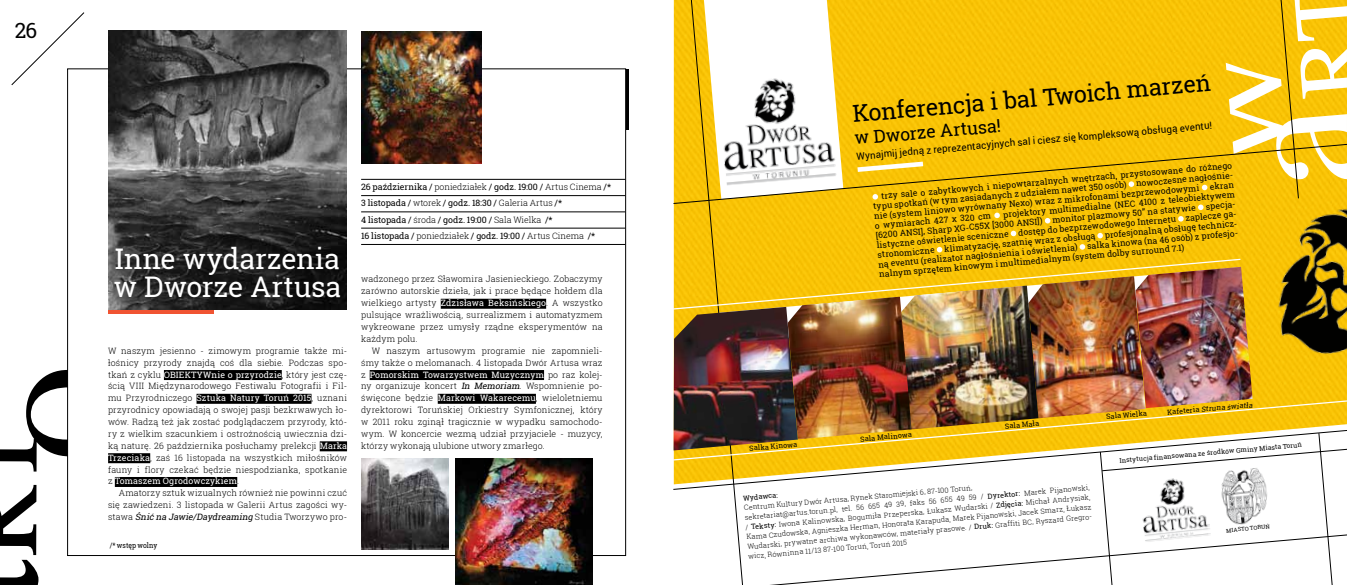
<style>
.page{position:relative;width:1347px;height:585px;background:#fff}
.page>*{position:absolute;margin:0;border:0;box-sizing:border-box;transform-origin:0 0}
.t1{font:28.38px/28.4px "Roboto Slab";letter-spacing:-.005em;color:#fff}
.t2{font:23.38px "Roboto Slab";color:#000}
.t3{font:20.88px "Roboto Slab";color:#000}
.t4{font:17.75px "Roboto Slab";color:#000}
.t5{font:10px "Roboto";color:#000;scale:.96 1}
.t6{font:300 8.75px/11.9px "Roboto Slab";letter-spacing:.02em;color:#000;text-align:justify}
.t7{font:8.75px/16.2px "Roboto Slab";color:#000}
.t8{font:8.5px/9.8px "Roboto Slab";color:#000}
.t9{font:7.5px "Roboto Slab";letter-spacing:-.005em;color:#000;scale:.9 1}
.t10{font:300 7.12px/9.8px "Roboto Slab";color:#000}
.t11{font:7.12px "Roboto Slab";color:#000}
.t12{font:italic 7.12px "Roboto Slab";color:#000}
.t13{font:6.62px "Roboto Slab";color:#000}
.t14{font:5.5px "Roboto Slab";color:#000}
.s1{font-weight:400;color:#fff}
.s2{font-weight:400;font-style:italic}
.s3{font-weight:300}
.s4{font-weight:400}
.s5{font-style:normal}
</style>
<div class="page">
<svg style="left:11px;top:12px;width:74px;height:74px"></svg>
<hr style="left:626px;top:69px;width:2px;height:61px;background:#000">
<div style="left:674px;top:0;width:672px;height:398px;background:#f9c305"></div>
<svg style="left:0;top:370px;width:67px;height:215px"></svg>
<svg style="left:108px;top:309px;width:105px;height:4px"></svg>
<img style="left:108px;top:31px;width:238px;height:278px">
<img style="left:361px;top:458px;width:87px;height:91px">
<img style="left:455px;top:458px;width:137px;height:127px">
<img style="left:361px;top:31px;width:121px;height:133px">
<hr style="left:361px;top:179px;width:264px;height:1px;background:#000">
<hr style="left:361px;top:195px;width:264px;height:1px;background:#000">
<hr style="left:361px;top:212px;width:264px;height:1px;background:#000">
<hr style="left:361px;top:228px;width:264px;height:1px;background:#000">
<hr style="left:361px;top:244px;width:264px;height:1px;background:#000">
<div style="left:164px;top:370px;width:118px;height:10px;background:#000"></div>
<div style="left:196px;top:394px;width:115px;height:10px;background:#000"></div>
<div style="left:320px;top:441px;width:27px;height:10px;background:#000"></div>
<div style="left:108px;top:453px;width:42px;height:10px;background:#000"></div>
<div style="left:115px;top:477px;width:122px;height:10px;background:#000"></div>
<div style="left:441px;top:299px;width:105px;height:10px;background:#000"></div>
<div style="left:370px;top:370px;width:174px;height:10px;background:#000"></div>
<div style="left:438px;top:394px;width:98px;height:10px;background:#000"></div>
<svg style="left:994px;top:212px;width:6px;height:6px"></svg>
<svg style="left:1044px;top:218px;width:6px;height:5px"></svg>
<svg style="left:1197px;top:204px;width:6px;height:6px"></svg>
<svg style="left:1010px;top:230px;width:6px;height:6px"></svg>
<svg style="left:1178px;top:216px;width:5px;height:6px"></svg>
<svg style="left:936px;top:247px;width:6px;height:5px"></svg>
<svg style="left:1097px;top:233px;width:6px;height:5px"></svg>
<svg style="left:1079px;top:244px;width:6px;height:6px"></svg>
<svg style="left:748px;top:0;width:95px;height:140px"></svg>
<img style="left:748px;top:73px;width:91px;height:67px">
<svg style="left:1220px;top:0;width:126px;height:140px"></svg>
<svg style="left:689px;top:0;width:59px;height:528px"></svg>
<svg style="left:737px;top:528px;width:362px;height:57px"></svg>
<svg style="left:673px;top:140px;width:673px;height:64px;background:#f0c52e"></svg>
<svg style="left:673px;top:461px;width:330px;height:29px"></svg>
<svg style="left:673px;top:258px;width:568px;height:49px;background:#f7c40e"></svg>
<svg style="left:673px;top:398px;width:673px;height:63px;background:#f7c926"></svg>
<img style="left:1135px;top:267px;width:117px;height:141px">
<img style="left:1028px;top:276px;width:117px;height:142px">
<img style="left:899px;top:285px;width:139px;height:144px">
<img style="left:787px;top:297px;width:124px;height:142px">
<img style="left:673px;top:307px;width:125px;height:143px">
<img style="left:1268px;top:206px;width:78px;height:153px">
<svg style="left:1099px;top:433px;width:247px;height:152px"></svg>
<h3 class="t3" style="left:15px;top:16px;width:24px">26</h3>
<h1 class="t1" style="left:114px;top:244px;width:229px">Inne wydarzenia w Dworze Artusa</h1>
<p class="t6" style="left:108px;top:344px;width:240px">W naszym jesienno - zimowym programie także mi&shy;łośnicy przyrody znajdą coś dla siebie. Podczas spo&shy;tkań z cyklu <span class="s1">OBIEKTYWnie o przyrodzie</span>, który jest czę&shy;ścią VIII Międzynarodowego Festiwalu Fotografii i Fil&shy;mu Przyrodniczego <span class="s1">Sztuka Natury Toruń 2015</span>, uznani przyrodnicy opowiadają o swojej pasji bezkrwawych ło&shy;wów. Radzą też jak zostać podglądaczem przyrody, któ&shy;ry z wielkim szacunkiem i ostrożnością uwiecznia dzi&shy;ką naturę. 26 października posłuchamy prelekcji <span class="s1">Marka Trzeciaka</span>, zaś 16 listopada na wszystkich miłośników fauny i flory czekać będzie niespodzianka, spotkanie z <span class="s1">Tomaszem Ogrodowczykiem</span>.</p>
<p class="t6" style="left:108px;top:487px;width:240px;text-indent:11px">Amatorzy sztuk wizualnych również nie powinni czuć się zawiedzeni. 3 listopada w Galerii Artus zagości wy&shy;s t a w a <span class="s2">Śnić na Jawie/Daydreaming</span> S t u d i a Tw o r z y w o p r o -</p>
<p class="t9" style="left:110px;top:540px;width:54px">/* wstęp wolny</p>
<p class="t7" style="left:361px;top:179px;width:251px">26 października / <span class="s3">poniedziałek</span> / godz. 19:00 / <span class="s3">Artus Cinema</span> /* 3 listopada / <span class="s3">wtorek</span> / godz. 18:30 / <span class="s3">Galeria Artus</span> /*<br>4 listopada / <span class="s3">środa</span> / godz. 19:00 / <span class="s3">Sala Wielka</span> /*<br>16 listopada / <span class="s3">poniedziałek</span> / godz. 19:00 / <span class="s3">Artus Cinema</span> /*</p>
<p class="t6" style="left:361px;top:273px;width:243px">wadzonego przez Sławomira Jasienieckiego. Zobaczymy zarówno autorskie dzieła, jak i prace będące hołdem dla wielkiego artysty <span class="s1">Zdzisława Beksińskiego</span>. A wszystko pulsujące wrażliwością, surrealizmem i automatyzmem wykreowane przez umysły rządne eksperymentów na każdym polu.</p>
<p class="t6" style="left:361px;top:344px;width:243px;text-indent:11px">W naszym artusowym programie nie zapomnieli&shy;śmy także o melomanach. 4 listopada Dwór Artusa wraz z <span class="s1">Pomorskim Towarzystwem Muzycznym</span> po raz kolej&shy;ny organizuje koncert <span class="s2">In Memoriam</span>. Wspomnienie po&shy;święcone będzie <span class="s1">Markowi Wakarecemu</span>, wieloletniemu dyrektorowi Toruńskiej Orkiestry Symfonicznej, który w 2011 roku zginął tragicznie w wypadku samochodo&shy;wym. W koncercie wezmą udział przyjaciele - muzycy, którzy wykonają ulubione utwory zmarłego.</p>
<h2 class="t2" style="left:851px;top:98px;width:363px;rotate:-5deg">Konferencja i bal Twoich marzeń</h2>
<h3 class="t4" style="left:853px;top:126px;width:148px;rotate:-5deg">w Dworze Artusa!</h3>
<p class="t5" style="left:855px;top:149px;width:373px;rotate:-5deg">Wynajmij jedną z reprezentacyjnych sal i ciesz się kompleksową obsługą eventu!</p>
<p class="t8" style="left:872px;top:192px;width:363px;text-indent:9px;rotate:-5deg">trzy sale o zabytkowych i niepowtarzalnych wnętrzach, przystosowane do różnego typu spotkań (w tym zasiadanych z udziałem nawet 350 osób) nowoczesne nagłośnie&shy;nie (system liniowo wyrównany Nexo) wraz z mikrofonami bezprzewodowymi ekran o wymiarach 427 x 320 cm</p>
<p class="t8" style="left:874px;top:221px;width:363px;text-align:justify;text-indent:129px;rotate:-5deg">projektory multimedialne (NEC 4100 z teleobiektywem [6200 ANSI], Sharp XG-C55X [3000 ANSI]) monitor plazmowy 50” na statywie specja&shy;listyczne oświetlenie sceniczne dostęp do bezprzewodowego Internetu zaplecze ga&shy;stronomiczne klimatyzację, szatnię wraz z obsługą profesjonalną obsługę technicz&shy;ną eventu (realizator nagłośnienia i oświetlenia) salka kinowa (na 46 osób) z profesjo&shy;nalnym sprzętem kinowym i multimedialnym (system dolby surround 7.1)</p>
<p class="t11" style="left:749px;top:443px;width:50px;rotate:-5deg">Salka Kinowa</p>
<p class="t11" style="left:860px;top:434px;width:53px;rotate:-5deg">Sala Malinowa</p>
<p class="t11" style="left:1004px;top:421px;width:36px;rotate:-5deg">Sala Mała</p>
<p class="t10" style="left:743px;top:502px;width:348px;rotate:-5deg">Centrum Kultury Dwór Artusa, Rynek Staromiejski 6, 87-100 Toruń,<br>sekretariat@artus.torun.pl, tel. 56 655 49 39, faks 56 655 49 59 / <span class="s4">Dyrektor:</span> Marek Pijanowski, / <span class="s4">Teksty:</span> Iwona Kalinowska, Bogumiła Przeperska, Łukasz Wudarski / <span class="s4">Zdjęcia:</span> Michał Andrysiak, Kama Czudowska, Agnieszka Herman, Honorata Karapuda, Marek Pijanowski, Jacek Smarz, Łukasz Wudarski, prywatne archiwa wykonawców, materiały prasowe. / <span class="s4">Druk:</span> Graffiti BC, Ryszard Gregro&shy;wicz, Równinna 11/13 87-100 Toruń, Toruń 2015</p>
<p class="t11" style="left:742px;top:493px;width:36px;rotate:-5deg">Wydawca:</p>
<p class="t11" style="left:1105px;top:412px;width:42px;rotate:-5deg">Sala Wielka</p>
<p class="t12" style="left:1166px;top:407px;width:87px;rotate:-5deg"><span class="s5">Kafeteria</span> Struna światła</p>
<p class="t13" style="left:1119px;top:456px;width:185px;rotate:-5deg">Instytucja finansowana ze środków Gminy Miasta Toruń</p>
<p class="t14" style="left:1226px;top:527px;width:10px;rotate:-6deg">Miasto</p>
<p class="t14" style="left:1249px;top:524px;width:8px;rotate:-6deg">Toru</p>
</div>
